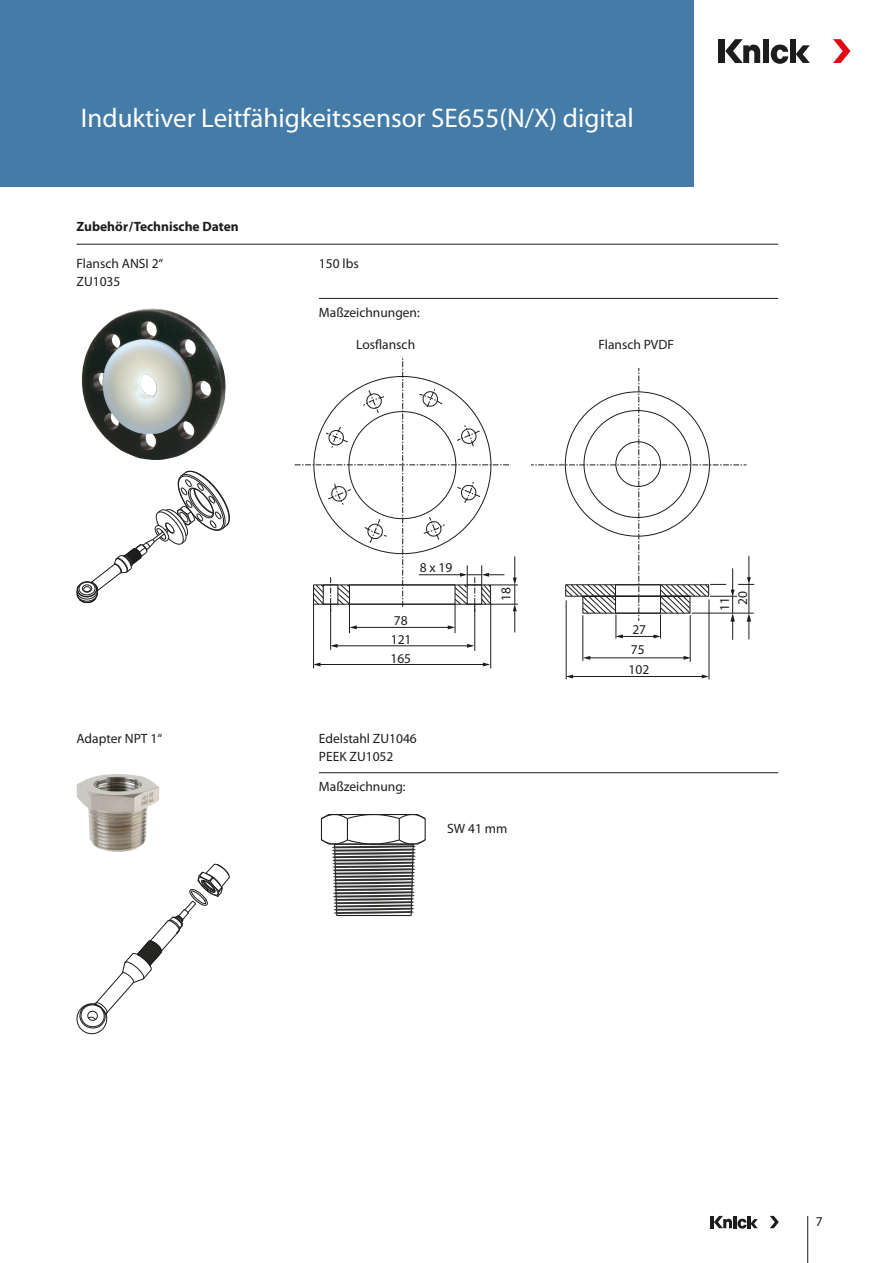
<style>
.page{position:relative;width:893px;height:1263px;background:#fff}
.page>*{position:absolute;margin:0;border:0;box-sizing:border-box;transform-origin:0 0}
.Headline{font:27px "Myriad Pro";color:#fff}
.Beschriftungen{font:13.5px "Myriad Pro";color:#1d1d1b}
.Tabelle{font:13.5px/18px "Myriad Pro";color:#1d1d1b}
.Tabelle_Headline{font:700 13.5px "Myriad Pro";color:#1d1d1b}
</style>
<div class="page">
<div style="left:0;top:0;width:693px;height:187px;background:#447ca7"></div>
<div style="left:719px;top:39px;width:6px;height:24px;background:#1d1d1b"></div>
<div style="left:790px;top:39px;width:6px;height:24px;background:#1d1d1b"></div>
<svg style="left:796px;top:45px;width:14px;height:18px"></svg>
<svg style="left:833px;top:39px;width:17px;height:24px"></svg>
<svg style="left:725px;top:39px;width:63px;height:25px"></svg>
<img style="left:81px;top:309px;width:145px;height:151px">
<img style="left:77px;top:774px;width:82px;height:78px">
<hr style="left:807px;top:1216px;width:1px;height:47px;background:#1d1d1b">
<hr style="left:710px;top:1216px;width:4px;height:12px;background:#1d1d1b">
<svg style="left:770px;top:1216px;width:9px;height:12px"></svg>
<svg style="left:714px;top:1216px;width:44px;height:12px"></svg>
<svg style="left:77px;top:864px;width:153px;height:170px"></svg>
<svg style="left:320px;top:814px;width:106px;height:102px"></svg>
<hr style="left:313px;top:604px;width:1px;height:64px;background:#1d1d1b">
<hr style="left:330px;top:604px;width:1px;height:46px;background:#1d1d1b">
<hr style="left:474px;top:604px;width:1px;height:47px;background:#1d1d1b">
<hr style="left:490px;top:603px;width:1px;height:65px;background:#1d1d1b">
<hr style="left:566px;top:600px;width:1px;height:79px;background:#1d1d1b">
<hr style="left:583px;top:615px;width:1px;height:46px;background:#1d1d1b">
<hr style="left:690px;top:615px;width:1px;height:47px;background:#1d1d1b">
<hr style="left:709px;top:599px;width:1px;height:80px;background:#1d1d1b">
<hr style="left:336px;top:645px;width:132px;height:1px;background:#1d1d1b">
<svg style="left:467px;top:644px;width:7px;height:4px"></svg>
<svg style="left:330px;top:644px;width:8px;height:4px"></svg>
<hr style="left:319px;top:664px;width:165px;height:1px;background:#1d1d1b">
<svg style="left:314px;top:662px;width:6px;height:4px"></svg>
<svg style="left:483px;top:662px;width:7px;height:4px"></svg>
<hr style="left:589px;top:658px;width:96px;height:1px;background:#1d1d1b">
<svg style="left:684px;top:656px;width:7px;height:4px"></svg>
<svg style="left:583px;top:656px;width:7px;height:4px"></svg>
<hr style="left:572px;top:676px;width:131px;height:1px;background:#1d1d1b">
<svg style="left:566px;top:674px;width:7px;height:4px"></svg>
<svg style="left:702px;top:674px;width:7px;height:4px"></svg>
<svg style="left:295px;top:356px;width:223px;height:277px"></svg>
<svg style="left:531px;top:368px;width:223px;height:272px"></svg>
<svg style="left:77px;top:471px;width:153px;height:132px"></svg>
<hr style="left:319px;top:298px;width:459px;height:1px;background:#1d1d1b">
<hr style="left:77px;top:244px;width:701px;height:1px;background:#1d1d1b">
<hr style="left:319px;top:772px;width:459px;height:1px;background:#1d1d1b">
<p class="Headline" style="left:81px;top:101px;width:555px">Induktiver Leitfähigkeitssensor SE655(N/X) digital</p>
<p class="Tabelle_Headline" style="left:77px;top:218px;width:164px">Zubehör/Technische Daten</p>
<p class="Tabelle" style="left:77px;top:255px;width:88px">Flansch ANSI 2“<br>ZU1035</p>
<p class="Tabelle" style="left:319px;top:255px;width:41px">150 lbs</p>
<p class="Beschriftungen" style="left:319px;top:304px;width:103px">Maßzeichnungen:</p>
<p class="Beschriftungen" style="left:356px;top:336px;width:60px">Losflansch</p>
<p class="Beschriftungen" style="left:598px;top:336px;width:77px">Flansch PVDF</p>
<p class="Beschriftungen" style="left:420px;top:559px;width:34px">8 x 19</p>
<p class="Beschriftungen" style="left:394px;top:612px;width:15px">78</p>
<p class="Beschriftungen" style="left:391px;top:631px;width:22px">121</p>
<p class="Beschriftungen" style="left:390px;top:650px;width:22px">165</p>
<p class="Tabelle" style="left:77px;top:729px;width:87px">Adapter NPT 1“</p>
<p class="Tabelle" style="left:319px;top:729px;width:99px">Edelstahl ZU1046<br>PEEK ZU1052</p>
<p class="Beschriftungen" style="left:319px;top:778px;width:88px">Maßzeichnung:</p>
<p class="Beschriftungen" style="left:498px;top:601px;width:15px;rotate:-90deg">18</p>
<p class="Beschriftungen" style="left:447px;top:820px;width:62px">SW 41 mm</p>
<p class="Beschriftungen" style="left:632px;top:621px;width:15px">27</p>
<p class="Beschriftungen" style="left:631px;top:641px;width:15px">75</p>
<p class="Beschriftungen" style="left:628px;top:661px;width:22px">102</p>
<p class="Beschriftungen" style="left:716px;top:611px;width:15px;rotate:-90deg">11</p>
<p class="Beschriftungen" style="left:734px;top:605px;width:15px;rotate:-90deg">20</p>
<p class="Tabelle" style="left:816px;top:1212px;width:8px">7</p>
</div>
